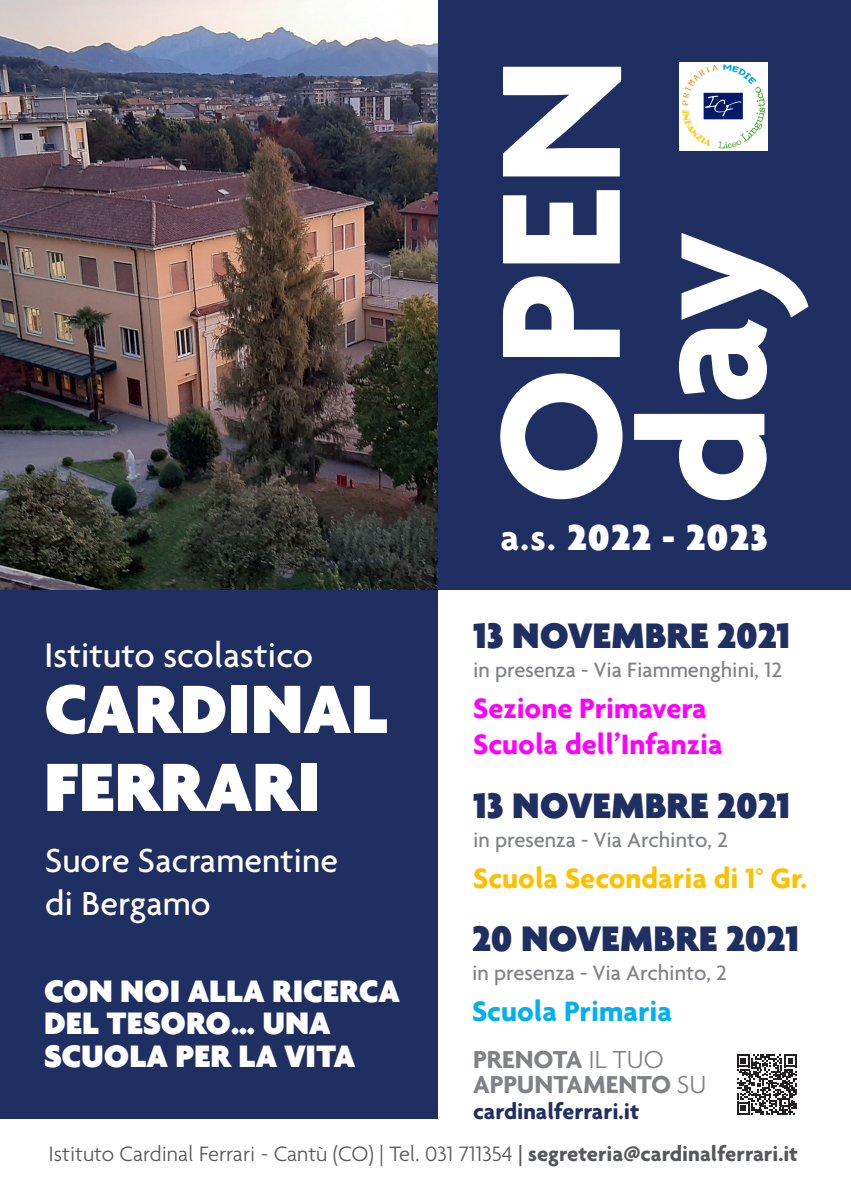
<style>
.page{position:relative;width:851px;height:1191px;background:#fff}
.page>*{position:absolute;margin:0;border:0;box-sizing:border-box;transform-origin:0 0}
.t1{font:700 183px "Agenda";color:#fff}
.t2{font:900 73.8px/78px "Agenda";color:#fff}
.t3{font:900 39px "Agenda";letter-spacing:.035em;color:#fff}
.t4{font:900 38.4px "Agenda";color:#1f2f61}
.t5{font:500 36.9px "Agenda";color:#fff}
.t6{font:500 36px "Agenda";color:#fff}
.t7{font:900 33.6px/32.7px "Agenda";color:#fff}
.t8{font:700 30.3px "Agenda";color:#f0f}
.t9{font:700 30.3px "Agenda";color:#ffc000}
.t10{font:700 30.3px "Agenda";color:#00b0f0}
.t11{font:700 26.55px "Agenda";color:#808285}
.t12{font:700 23.76px "Agenda";color:#1f2f61}
.t13{font:300 22.5px "Agenda";color:#57585a}
.t14{font:500 22.5px "Agenda";color:#808285}
.s1{font-weight:700}
.s2{font-weight:300}
.s3{font-weight:500}
</style>
<div class="page">
<div style="left:437px;top:0;width:413px;height:589px;background:#1f2f61"></div>
<img style="left:679px;top:62px;width:88px;height:89px">
<svg style="left:737px;top:1054px;width:59px;height:60px"></svg>
<div style="left:0;top:589px;width:437px;height:529px;background:#1f2f61"></div>
<img style="left:0;top:0;width:437px;height:589px">
<p class="t1" style="left:449px;top:505px;width:450px;rotate:-90deg">OPEN</p>
<p class="t1" style="left:593px;top:505px;width:277px;rotate:-90deg">day</p>
<p class="t5" style="left:44px;top:632px;width:270px">Istituto scolastico</p>
<p class="t2" style="left:44px;top:668px;width:345px">CARDINAL<br>FERRARI</p>
<p class="t6" style="left:45px;top:838px;width:294px">Suore Sacramentine</p>
<p class="t6" style="left:45px;top:882px;width:167px">di Bergamo</p>
<p class="t7" style="left:44px;top:973px;width:357px">CON NOI ALLA RICERCA<br>DEL TESORO… UNA<br>SCUOLA PER LA VITA</p>
<p class="t3" style="left:500px;top:514px;width:269px"><span class="s1">a.s.</span> 2022 - 2023</p>
<p class="t4" style="left:473px;top:612px;width:318px">13 NOVEMBRE 2021</p>
<p class="t14" style="left:473px;top:656px;width:311px">in presenza - Via Fiammenghini, 12</p>
<p class="t8" style="left:473px;top:689px;width:235px">Sezione Primavera</p>
<p class="t8" style="left:473px;top:726px;width:251px">Scuola dell’Infanzia</p>
<p class="t4" style="left:473px;top:782px;width:318px">13 NOVEMBRE 2021</p>
<p class="t14" style="left:473px;top:826px;width:256px">in presenza - Via Archinto, 2</p>
<p class="t9" style="left:473px;top:859px;width:335px">Scuola Secondaria di 1° Gr.</p>
<p class="t4" style="left:472px;top:915px;width:328px">20 NOVEMBRE 2021</p>
<p class="t14" style="left:472px;top:959px;width:256px">in presenza - Via Archinto, 2</p>
<p class="t10" style="left:472px;top:993px;width:201px">Scuola Primaria</p>
<p class="t11" style="left:473px;top:1043px;width:192px">PRENOTA <span class="s2">IL TUO</span></p>
<p class="t11" style="left:473px;top:1068px;width:235px">APPUNTAMENTO <span class="s2">SU</span></p>
<p class="t12" style="left:473px;top:1096px;width:168px">cardinalferrari.it</p>
<p class="t13" style="left:48px;top:1141px;width:751px">Istituto Cardinal Ferrari - Cantù (CO) | Tel. 031 711354 <span class="s3">|</span> <span class="s1">segreteria@cardinalferrari.it</span></p>
</div>
